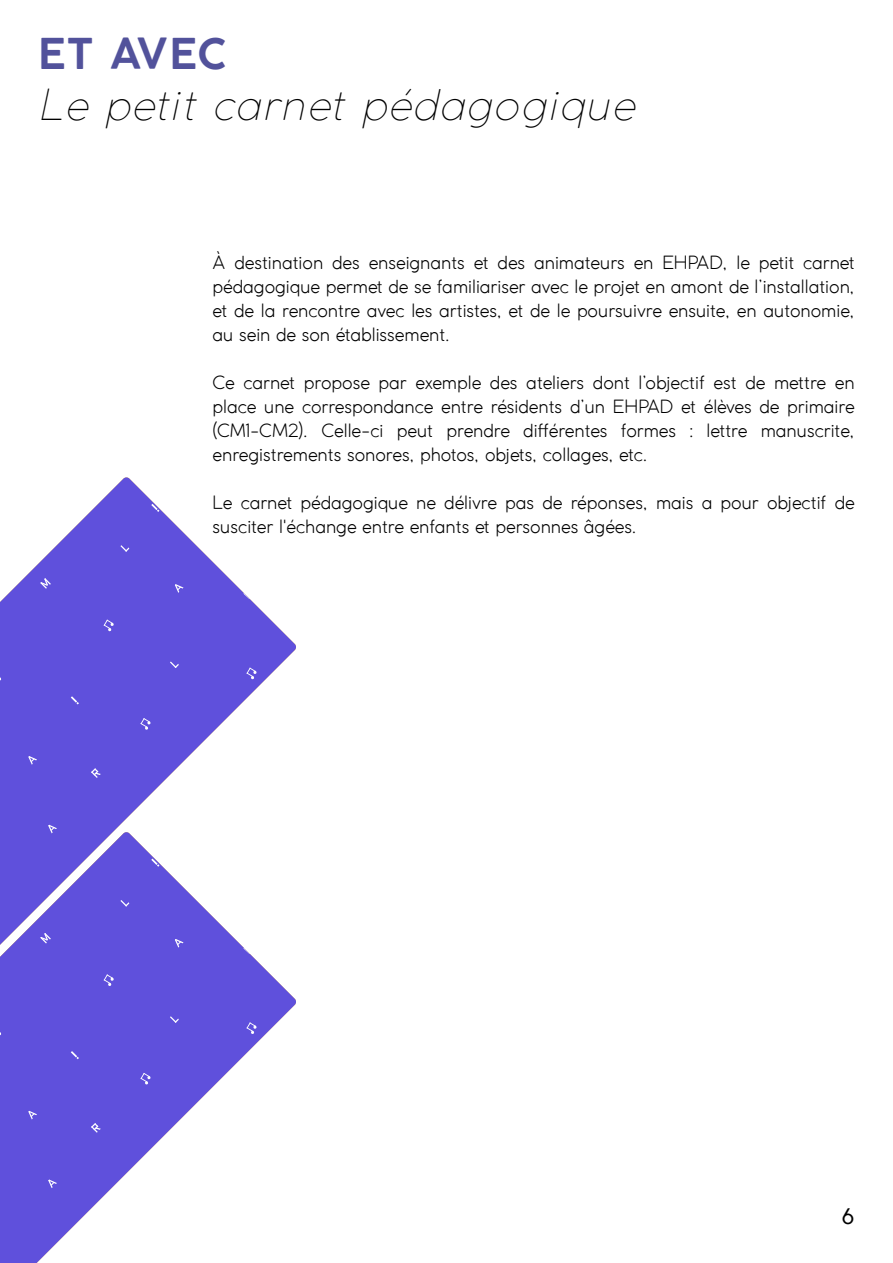
<style>
.page{position:relative;width:893px;height:1263px;background:#fff}
.page>*{position:absolute;margin:0;border:0;box-sizing:border-box;transform-origin:0 0}
.t1{font:italic 200 42px "Coco Gothic";letter-spacing:.05em;color:#000}
.t2{font:700 42px "Coco Gothic";letter-spacing:.035em;color:#52529b}
.t3{font:21px "Coco Gothic";color:#000}
.t4{font:300 18px/24px "Coco Gothic";color:#000;text-align:justify}
</style>
<div class="page">
<svg style="left:0;top:477px;width:296px;height:355px;fill:#5f50dc"></svg>
<svg style="left:28px;top:756px;width:9px;height:9px"></svg>
<svg style="left:48px;top:825px;width:9px;height:7px"></svg>
<svg style="left:91px;top:768px;width:10px;height:10px"></svg>
<svg style="left:71px;top:696px;width:8px;height:8px"></svg>
<svg style="left:193px;top:817px;width:8px;height:8px"></svg>
<svg style="left:40px;top:578px;width:11px;height:11px"></svg>
<svg style="left:244px;top:590px;width:9px;height:9px"></svg>
<svg style="left:175px;top:584px;width:9px;height:9px"></svg>
<svg style="left:215px;top:751px;width:10px;height:10px"></svg>
<svg style="left:120px;top:545px;width:9px;height:7px"></svg>
<svg style="left:170px;top:661px;width:9px;height:7px"></svg>
<svg style="left:44px;top:505px;width:8px;height:8px"></svg>
<svg style="left:104px;top:620px;width:10px;height:11px"></svg>
<svg style="left:151px;top:504px;width:8px;height:8px"></svg>
<svg style="left:247px;top:668px;width:10px;height:11px"></svg>
<svg style="left:141px;top:718px;width:10px;height:12px"></svg>
<svg style="left:279px;top:795px;width:10px;height:12px"></svg>
<svg style="left:0;top:832px;width:296px;height:431px;fill:#5f50dc"></svg>
<svg style="left:28px;top:1111px;width:9px;height:8px"></svg>
<svg style="left:69px;top:1250px;width:10px;height:10px"></svg>
<svg style="left:117px;top:1186px;width:10px;height:8px"></svg>
<svg style="left:48px;top:1179px;width:9px;height:9px"></svg>
<svg style="left:91px;top:1123px;width:10px;height:10px"></svg>
<svg style="left:71px;top:1051px;width:8px;height:8px"></svg>
<svg style="left:193px;top:1172px;width:8px;height:8px"></svg>
<svg style="left:245px;top:1226px;width:9px;height:8px"></svg>
<svg style="left:40px;top:933px;width:11px;height:10px"></svg>
<svg style="left:244px;top:945px;width:9px;height:9px"></svg>
<svg style="left:175px;top:939px;width:9px;height:8px"></svg>
<svg style="left:215px;top:1106px;width:10px;height:9px"></svg>
<svg style="left:120px;top:900px;width:9px;height:6px"></svg>
<svg style="left:170px;top:1016px;width:9px;height:7px"></svg>
<svg style="left:44px;top:860px;width:8px;height:8px"></svg>
<svg style="left:104px;top:974px;width:10px;height:12px"></svg>
<svg style="left:151px;top:858px;width:8px;height:9px"></svg>
<svg style="left:247px;top:1022px;width:10px;height:12px"></svg>
<svg style="left:141px;top:1073px;width:10px;height:12px"></svg>
<svg style="left:279px;top:1149px;width:10px;height:12px"></svg>
<h1 class="t2" style="left:38px;top:37px;width:190px">ET AVEC</h1>
<h1 class="t1" style="left:38px;top:89px;width:597px">Le petit carnet pédagogique</h1>
<p class="t4" style="left:213px;top:251px;width:644px">À destination des enseignants et des animateurs en EHPAD, le petit carnet pédagogique permet de se familiariser avec le projet en amont de l’installation, et de la rencontre avec les artistes, et de le poursuivre ensuite, en autonomie, au sein de son établissement.</p>
<p class="t4" style="left:213px;top:371px;width:644px">Ce carnet propose par exemple des ateliers dont l’objectif est de mettre en place une correspondance entre résidents d’un EHPAD et élèves de primaire (CM1-CM2). Celle-ci peut prendre di昀昀érentes formes : lettre manuscrite, enregistrements sonores, photos, objets, collages, etc.</p>
<p class="t4" style="left:213px;top:491px;width:644px">Le carnet pédagogique ne délivre pas de réponses, mais a pour objectif de susciter l'échange entre enfants et personnes âgées.</p>
<p class="t3" style="left:842px;top:1208px;width:14px">6</p>
</div>
